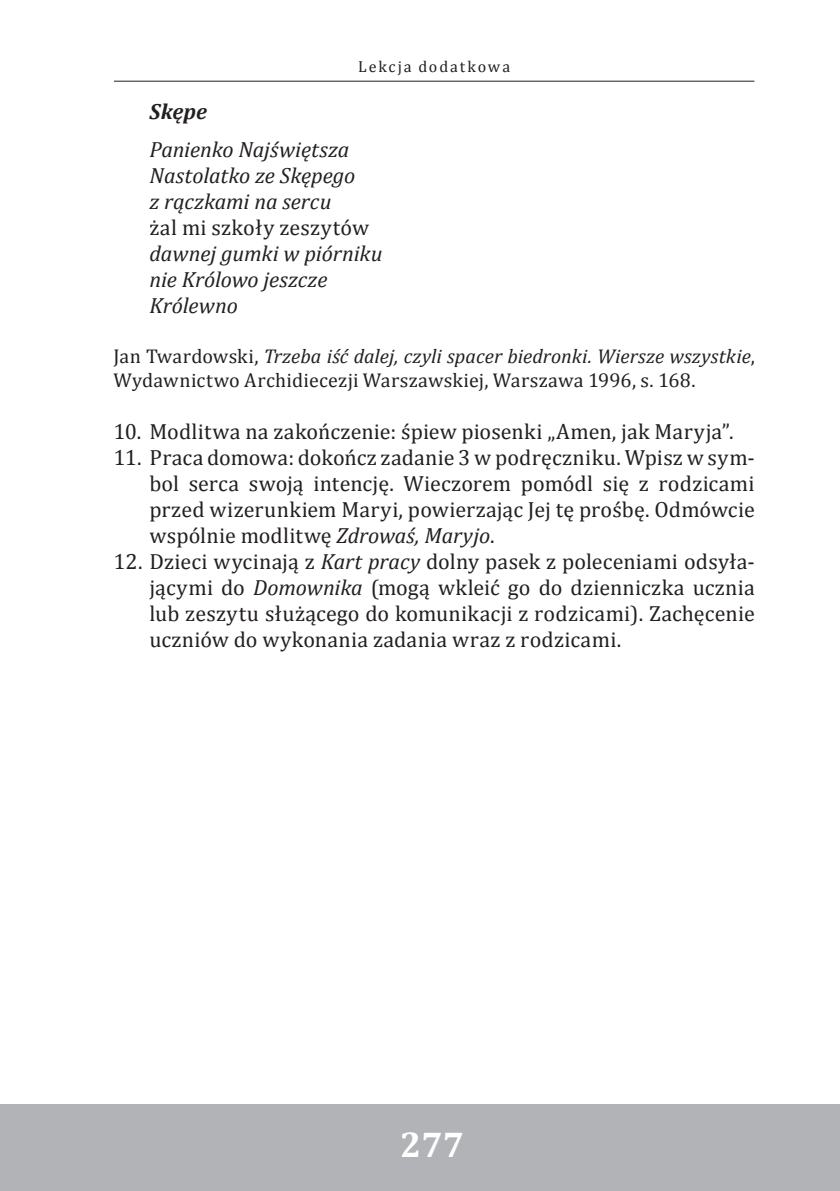
<style>
.page{position:relative;width:840px;height:1191px;background:#fff}
.page>*{position:absolute;margin:0;border:0;box-sizing:border-box;transform-origin:0 0}
.t1{font:700 36px "Cambria";color:#fff}
.t2{font:22px/26px "Cambria";letter-spacing:.005em;color:#231f20;text-align:justify}
.t3{font:italic 22px/26px "Cambria";letter-spacing:-.005em;color:#231f20}
.t4{font:italic 700 22px "Cambria";color:#231f20}
.t5{font:20px/24px "Cambria";letter-spacing:.01em;color:#231f20}
.t6{font:16px "Cambria";letter-spacing:.115em;color:#231f20}
.s1{font-style:italic}
</style>
<div class="page">
<hr style="left:0;top:1104px;width:1px;height:87px;background:#b2b3b7">
<div style="left:1px;top:1104px;width:838px;height:87px;background:#b2b3b7"></div>
<hr style="left:114px;top:81px;width:640px;height:1px;background:#231f20">
<p class="t6" style="left:358px;top:57px;width:153px">Lekcja dodatkowa</p>
<p class="t4" style="left:149px;top:96px;width:59px">Skępe</p>
<p class="t3" style="left:149px;top:135px;width:207px">Panienko Najświętsza<br>Nastolatko ze Skępego z rączkami na sercu</p>
<p class="t2" style="left:149px;top:214px;width:221px">żal mi szkoły zeszytów</p>
<p class="t3" style="left:149px;top:239px;width:234px">dawnej gumki w piórniku nie Królowo jeszcze<br>Królewno</p>
<p class="t5" style="left:113px;top:344px;width:642px">Jan Twardowski, <span class="s1">Trzeba iść dalej, czyli spacer biedronki. Wiersze wszystkie</span>,<br>Wydawnictwo Archidiecezji Warszawskiej, Warszawa 1996, s. 168.</p>
<p class="t2" style="left:113px;top:418px;width:621px">10. Modlitwa na zakończenie: śpiew piosenki „Amen, jak Maryja”.</p>
<p class="t2" style="left:149px;top:444px;width:606px;text-indent:-36px">11. Praca domowa: dokończ zadanie 3 w podręczniku. Wpisz w sym&shy;bol serca swoją intencję. Wieczorem pomódl się z rodzicami przed wizerunkiem Maryi, powierzając Jej tę prośbę. Odmówcie wspólnie modlitwę <span class="s1">Zdrowaś, Maryjo</span>.</p>
<p class="t2" style="left:149px;top:548px;width:606px;text-indent:-36px">12. Dzieci wycinają z <span class="s1">Kart pracy</span> dolny pasek z poleceniami odsyła&shy;jącymi do <span class="s1">Domownika</span> (mogą wkleić go do dzienniczka ucznia lub zeszytu służącego do komunikacji z rodzicami). Zachęcenie uczniów do wykonania zadania wraz z rodzicami.</p>
<h1 class="t1" style="left:400px;top:1118px;width:65px">277</h1>
</div>
